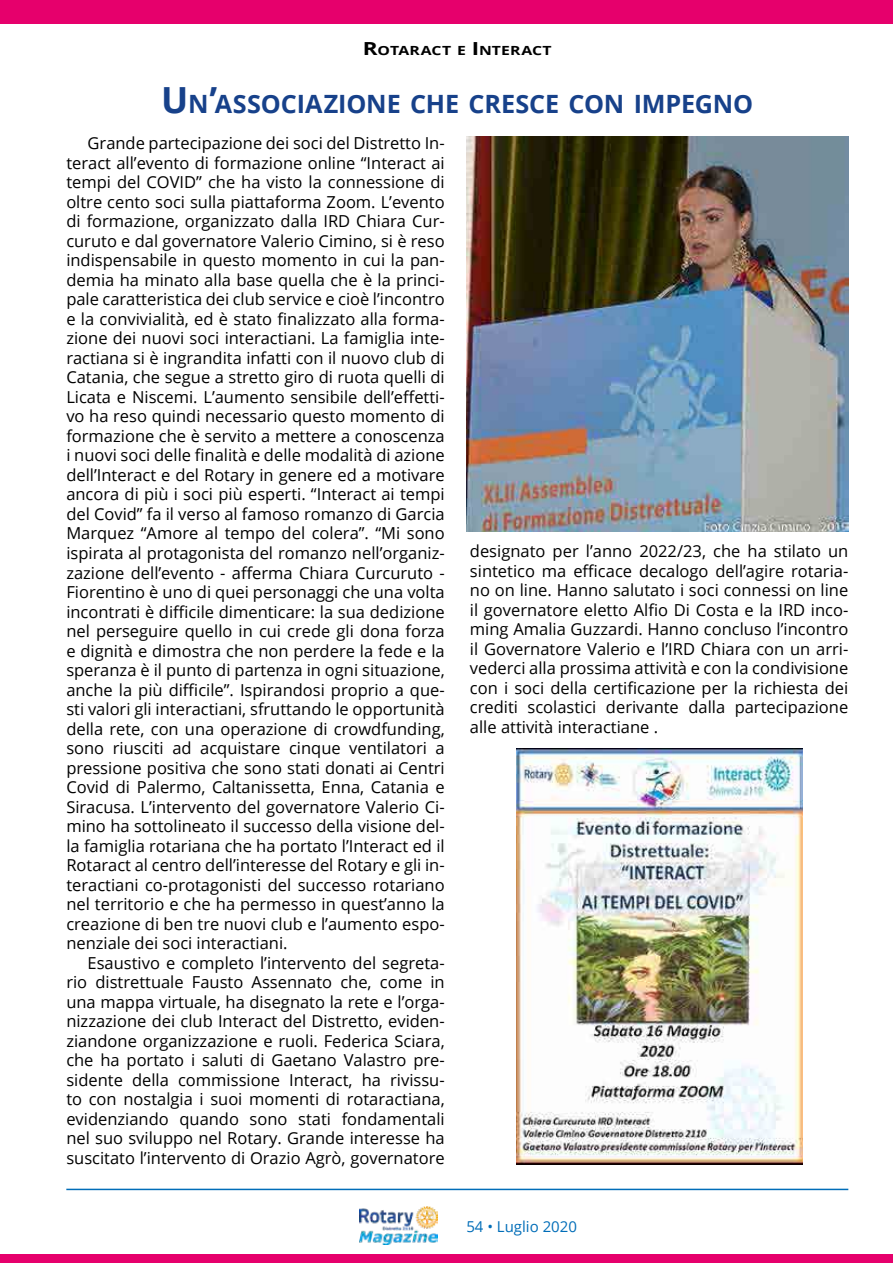
<style>
.page{position:relative;width:893px;height:1263px;background:#fff}
.page>*{position:absolute;margin:0;border:0;box-sizing:border-box;transform-origin:0 0}
.t1{font:700 25.2px "Open Sans";letter-spacing:-.005em;color:#17418a}
.t2{font:16.5px/19.5px "Open Sans";color:#000;text-align:justify}
.t3{font:15px "Open Sans";color:#006db8}
.t4{font:700 12.6px "Open Sans";letter-spacing:.005em;color:#000;scale:1.25 1}
.s1{font-size:18px}
.s2{font-size:36px}
</style>
<div class="page">
<img style="left:359px;top:1206px;width:78px;height:39px">
<hr style="left:66px;top:1189px;width:782px;height:1px;background:#006db8">
<div style="left:0;top:0;width:893px;height:23px;background:#e6006c"></div>
<div style="left:0;top:1254px;width:893px;height:9px;background:#e6006c"></div>
<img style="left:466px;top:137px;width:382px;height:394px">
<img style="left:516px;top:748px;width:286px;height:416px">
<p class="t4" style="left:363px;top:42px;width:152px"><span class="s1">R</span>OTARACT E <span class="s1">I</span>NTERACT</p>
<p class="t1" style="left:161px;top:86px;width:591px"><span class="s2">U</span> N<span class="s2">’</span>ASSOCIAZIONE CH E CRESCE CON IMPEGNO</p>
<p class="t2" style="left:88px;top:133px;width:359px">Grande partecipazione dei soci del Distretto In-</p>
<p class="t2" style="left:66px;top:153px;width:380px">teract all’evento di formazione online “Interact ai</p>
<p class="t2" style="left:66px;top:172px;width:380px">tempi del COVID” che ha visto la connessione di</p>
<p class="t2" style="left:66px;top:192px;width:380px">oltre cento soci sulla piattaforma Zoom. L’evento</p>
<p class="t2" style="left:66px;top:211px;width:380px">di formazione, organizzato dalla IRD Chiara Cur-</p>
<p class="t2" style="left:66px;top:231px;width:380px">curuto e dal governatore Valerio Cimino, si è reso</p>
<p class="t2" style="left:66px;top:250px;width:380px">indispensabile in questo momento in cui la pan-</p>
<p class="t2" style="left:66px;top:270px;width:380px">demia ha minato alla base quella che è la princi-</p>
<p class="t2" style="left:66px;top:289px;width:380px">pale caratteristica dei club service e cioè l’incontro</p>
<p class="t2" style="left:66px;top:309px;width:380px">e la convivialità, ed è stato finalizzato alla forma-</p>
<p class="t2" style="left:66px;top:328px;width:380px">zione dei nuovi soci interactiani. La famiglia inte-</p>
<p class="t2" style="left:66px;top:348px;width:380px">ractiana si è ingrandita infatti con il nuovo club di</p>
<p class="t2" style="left:66px;top:367px;width:380px">Catania, che segue a stretto giro di ruota quelli di</p>
<p class="t2" style="left:66px;top:387px;width:380px">Licata e Niscemi. L’aumento sensibile dell’effetti-</p>
<p class="t2" style="left:66px;top:406px;width:380px">vo ha reso quindi necessario questo momento di</p>
<p class="t2" style="left:66px;top:426px;width:380px">formazione che è servito a mettere a conoscenza</p>
<p class="t2" style="left:66px;top:445px;width:380px">i nuovi soci delle finalità e delle modalità di azione</p>
<p class="t2" style="left:66px;top:465px;width:380px">dell’Interact e del Rotary in genere ed a motivare</p>
<p class="t2" style="left:66px;top:484px;width:380px">ancora di più i soci più esperti. “Interact ai tempi</p>
<p class="t2" style="left:66px;top:504px;width:380px">del Covid” fa il verso al famoso romanzo di Garcia</p>
<p class="t2" style="left:66px;top:523px;width:380px">Marquez “Amore al tempo del colera”. “Mi sono</p>
<p class="t2" style="left:66px;top:543px;width:380px">ispirata al protagonista del romanzo nell’organiz-</p>
<p class="t2" style="left:66px;top:562px;width:380px">zazione dell’evento - afferma Chiara Curcuruto -</p>
<p class="t2" style="left:66px;top:582px;width:380px">Fiorentino è uno di quei personaggi che una volta</p>
<p class="t2" style="left:66px;top:601px;width:380px">incontrati è difficile dimenticare: la sua dedizione</p>
<p class="t2" style="left:66px;top:621px;width:380px">nel perseguire quello in cui crede gli dona forza</p>
<p class="t2" style="left:66px;top:640px;width:380px">e dignità e dimostra che non perdere la fede e la</p>
<p class="t2" style="left:66px;top:660px;width:380px">speranza è il punto di partenza in ogni situazione,</p>
<p class="t2" style="left:66px;top:679px;width:380px">anche la più difficile”. Ispirandosi proprio a que-</p>
<p class="t2" style="left:66px;top:699px;width:380px">sti valori gli interactiani, sfruttando le opportunità</p>
<p class="t2" style="left:66px;top:718px;width:380px">della rete, con una operazione di crowdfunding,</p>
<p class="t2" style="left:66px;top:738px;width:380px">sono riusciti ad acquistare cinque ventilatori a</p>
<p class="t2" style="left:66px;top:757px;width:380px">pressione positiva che sono stati donati ai Centri</p>
<p class="t2" style="left:66px;top:777px;width:380px">Covid di Palermo, Caltanissetta, Enna, Catania e</p>
<p class="t2" style="left:66px;top:796px;width:380px">Siracusa. L’intervento del governatore Valerio Ci-</p>
<p class="t2" style="left:66px;top:816px;width:380px">mino ha sottolineato il successo della visione del-</p>
<p class="t2" style="left:66px;top:835px;width:380px">la famiglia rotariana che ha portato l’Interact ed il</p>
<p class="t2" style="left:66px;top:855px;width:380px">Rotaract al centro dell’interesse del Rotary e gli in-</p>
<p class="t2" style="left:66px;top:874px;width:380px">teractiani co-protagonisti del successo rotariano</p>
<p class="t2" style="left:66px;top:894px;width:380px">nel territorio e che ha permesso in quest’anno la</p>
<p class="t2" style="left:66px;top:913px;width:380px">creazione di ben tre nuovi club e l’aumento espo-</p>
<p class="t2" style="left:66px;top:933px;width:223px">nenziale dei soci interactiani.</p>
<p class="t2" style="left:88px;top:952px;width:359px">Esaustivo e completo l’intervento del segreta-</p>
<p class="t2" style="left:66px;top:972px;width:380px">rio distrettuale Fausto Assennato che, come in</p>
<p class="t2" style="left:66px;top:991px;width:380px">una mappa virtuale, ha disegnato la rete e l’orga-</p>
<p class="t2" style="left:66px;top:1011px;width:380px">nizzazione dei club Interact del Distretto, eviden-</p>
<p class="t2" style="left:66px;top:1030px;width:380px">ziandone organizzazione e ruoli. Federica Sciara,</p>
<p class="t2" style="left:66px;top:1050px;width:380px">che ha portato i saluti di Gaetano Valastro pre-</p>
<p class="t2" style="left:66px;top:1069px;width:380px">sidente della commissione Interact, ha rivissu-</p>
<p class="t2" style="left:66px;top:1089px;width:380px">to con nostalgia i suoi momenti di rotaractiana,</p>
<p class="t2" style="left:66px;top:1108px;width:380px">evidenziando quando sono stati fondamentali</p>
<p class="t2" style="left:66px;top:1128px;width:380px">nel suo sviluppo nel Rotary. Grande interesse ha</p>
<p class="t2" style="left:66px;top:1147px;width:380px">suscitato l’intervento di Orazio Agrò, governatore</p>
<p class="t2" style="left:470px;top:541px;width:380px">designato per l’anno 2022/23, che ha stilato un sintetico ma efficace decalogo dell’agire rotaria&shy;no on line. Hanno salutato i soci connessi on line il governatore eletto Alfio Di Costa e la IRD inco&shy;ming Amalia Guzzardi. Hanno concluso l’incontro il Governatore Valerio e l’IRD Chiara con un arri&shy;vederci alla prossima attività e con la condivisione con i soci della certificazione per la richiesta dei crediti scolastici derivante dalla partecipazione alle attività interactiane .</p>
<p class="t3" style="left:466px;top:1216px;width:112px">54 • Luglio 2020</p>
</div>
